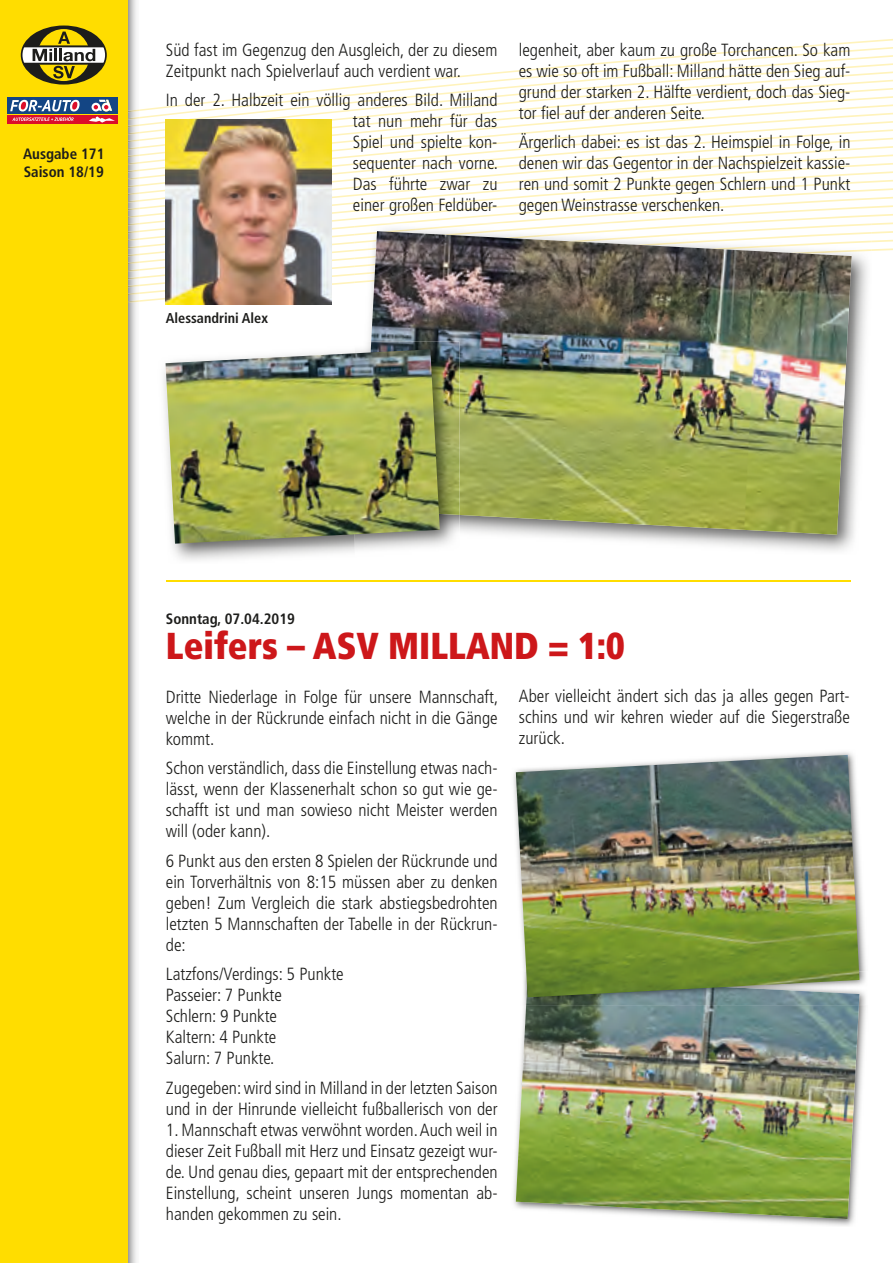
<style>
.page{position:relative;width:893px;height:1263px;background:#fff}
.page>*{position:absolute;margin:0;border:0;box-sizing:border-box;transform-origin:0 0}
.t1{font:900 condensed 37.5px "Frutiger";color:#cd171a;scale:.95 1}
.t2{font:300 condensed 17.7px/21px "Frutiger";color:#1d1d1b;text-align:justify}
.t3{font:700 condensed 15px/18px "Frutiger";color:#1d1d1b}
.t4{font:700 condensed 14.25px "Frutiger";color:#1d1d1b}
</style>
<div class="page">
<svg style="left:139px;top:248px;width:754px;height:54px"></svg>
<svg style="left:139px;top:217px;width:754px;height:7px"></svg>
<svg style="left:139px;top:209px;width:754px;height:8px"></svg>
<svg style="left:139px;top:202px;width:754px;height:7px"></svg>
<svg style="left:139px;top:194px;width:754px;height:8px"></svg>
<svg style="left:139px;top:186px;width:754px;height:8px"></svg>
<svg style="left:139px;top:179px;width:754px;height:7px"></svg>
<svg style="left:139px;top:171px;width:754px;height:8px"></svg>
<svg style="left:139px;top:164px;width:754px;height:7px"></svg>
<svg style="left:139px;top:156px;width:754px;height:8px"></svg>
<svg style="left:139px;top:148px;width:754px;height:8px"></svg>
<svg style="left:139px;top:141px;width:754px;height:7px"></svg>
<svg style="left:139px;top:133px;width:754px;height:8px"></svg>
<svg style="left:139px;top:126px;width:754px;height:7px"></svg>
<svg style="left:139px;top:118px;width:754px;height:8px"></svg>
<svg style="left:139px;top:111px;width:754px;height:7px"></svg>
<svg style="left:139px;top:39px;width:754px;height:72px"></svg>
<img style="left:128px;top:0;width:9px;height:1263px">
<img style="left:128px;top:194px;width:11px;height:113px">
<img style="left:128px;top:179px;width:11px;height:15px">
<img style="left:128px;top:172px;width:11px;height:7px">
<img style="left:128px;top:164px;width:11px;height:8px">
<img style="left:128px;top:157px;width:11px;height:7px">
<img style="left:128px;top:148px;width:11px;height:9px">
<img style="left:128px;top:138px;width:11px;height:10px">
<img style="left:128px;top:129px;width:11px;height:9px">
<img style="left:128px;top:120px;width:11px;height:9px">
<img style="left:128px;top:109px;width:11px;height:11px">
<div style="left:0;top:0;width:128px;height:1263px;background:#fd0"></div>
<svg style="left:21px;top:26px;width:86px;height:59px"></svg>
<div style="left:7px;top:115px;width:110px;height:9px;background:#dc0e2a"></div>
<div style="left:7px;top:97px;width:110px;height:17px;background:#134584"></div>
<svg style="left:10px;top:100px;width:70px;height:11px"></svg>
<svg style="left:12px;top:117px;width:62px;height:4px"></svg>
<svg style="left:89px;top:100px;width:26px;height:23px"></svg>
<hr style="left:166px;top:580px;width:684px;height:2px;background:#fd0">
<img style="left:355px;top:283px;width:517px;height:268px">
<img style="left:355px;top:224px;width:517px;height:35px">
<img style="left:355px;top:224px;width:383px;height:27px">
<img style="left:355px;top:224px;width:254px;height:19px">
<img style="left:355px;top:224px;width:144px;height:11px">
<img style="left:355px;top:224px;width:46px;height:3px">
<img style="left:371px;top:231px;width:481px;height:304px">
<img style="left:355px;top:342px;width:105px;height:210px">
<img style="left:362px;top:342px;width:98px;height:173px">
<img style="left:166px;top:349px;width:274px;height:195px">
<img style="left:513px;top:1005px;width:353px;height:221px">
<img style="left:516px;top:1005px;width:343px;height:214px">
<img style="left:513px;top:752px;width:353px;height:219px">
<img style="left:523px;top:971px;width:343px;height:34px">
<img style="left:526px;top:997px;width:333px;height:8px">
<img style="left:516px;top:755px;width:343px;height:242px">
<img style="left:166px;top:119px;width:166px;height:185px">
<p class="t3" style="left:23px;top:145px;width:83px">Ausgabe 171<br>Saison 18/19</p>
<p class="t2" style="left:166px;top:39px;width:333px">Süd fast im Gegenzug den Ausgleich, der zu diesem<br>Zeitpunkt nach Spielverlauf auch verdient war.</p>
<p class="t2" style="left:353px;top:90px;width:147px;text-indent:-187px">In der 2. Halbzeit ein völlig anderes Bild. Milland tat nun mehr für das Spiel und spielte kon&shy;sequenter nach vorne.<br>Das führte zwar zu einer großen Feldüber-</p>
<p class="t2" style="left:519px;top:39px;width:333px">legenheit, aber kaum zu große Torchancen. So kam es wie so oft im Fußball: Milland hätte den Sieg auf&shy;grund der starken 2. Hälfte verdient, doch das Sieg&shy;tor fiel auf der anderen Seite.</p>
<p class="t2" style="left:519px;top:132px;width:333px">Ärgerlich dabei: es ist das 2. Heimspiel in Folge, in denen wir das Gegentor in der Nachspielzeit kassie&shy;ren und somit 2 Punkte gegen Schlern und 1 Punkt gegen Weinstrasse verschenken.</p>
<p class="t4" style="left:166px;top:309px;width:104px">Alessandrini Alex</p>
<p class="t3" style="left:166px;top:610px;width:131px">Sonntag, 07.04.2019</p>
<h1 class="t1" style="left:166px;top:623px;width:484px">Leifers – ASV MILLAND = 1:0</h1>
<p class="t2" style="left:166px;top:686px;width:334px">Dritte Niederlage in Folge für unsere Mannschaft, welche in der Rückrunde einfach nicht in die Gänge kommt.</p>
<p class="t2" style="left:166px;top:758px;width:333px">Schon verständlich, dass die Einstellung etwas nach&shy;lässt, wenn der Klassenerhalt schon so gut wie ge&shy;schafft ist und man sowieso nicht Meister werden will (oder kann).</p>
<p class="t2" style="left:166px;top:850px;width:333px">6 Punkt aus den ersten 8 Spielen der Rückrunde und ein Torverhältnis von 8:15 müssen aber zu denken geben! Zum Vergleich die stark abstiegsbedrohten letzten 5 Mannschaften der Tabelle in der Rückrun&shy;de:</p>
<p class="t2" style="left:166px;top:964px;width:179px;text-align:left">Latzfons/Verdings: 5 Punkte<br>Passeier: 7 Punkte<br>Schlern: 9 Punkte<br>Kaltern: 4 Punkte<br>Salurn: 7 Punkte.</p>
<p class="t2" style="left:166px;top:1077px;width:333px">Zugegeben: wird sind in Milland in der letzten Saison und in der Hinrunde vielleicht fußballerisch von der</p>
<p class="t2" style="left:166px;top:1119px;width:333px">1. Mannschaft etwas verwöhnt worden. Auch weil in dieser Zeit Fußball mit Herz und Einsatz gezeigt wur&shy;de. Und genau dies, gepaart mit der entsprechenden Einstellung, scheint unseren Jungs momentan ab&shy;handen gekommen zu sein.</p>
<p class="t2" style="left:519px;top:686px;width:332px">Aber vielleicht ändert sich das ja alles gegen Part&shy;schins und wir kehren wieder auf die Siegerstraße zurück.</p>
</div>
